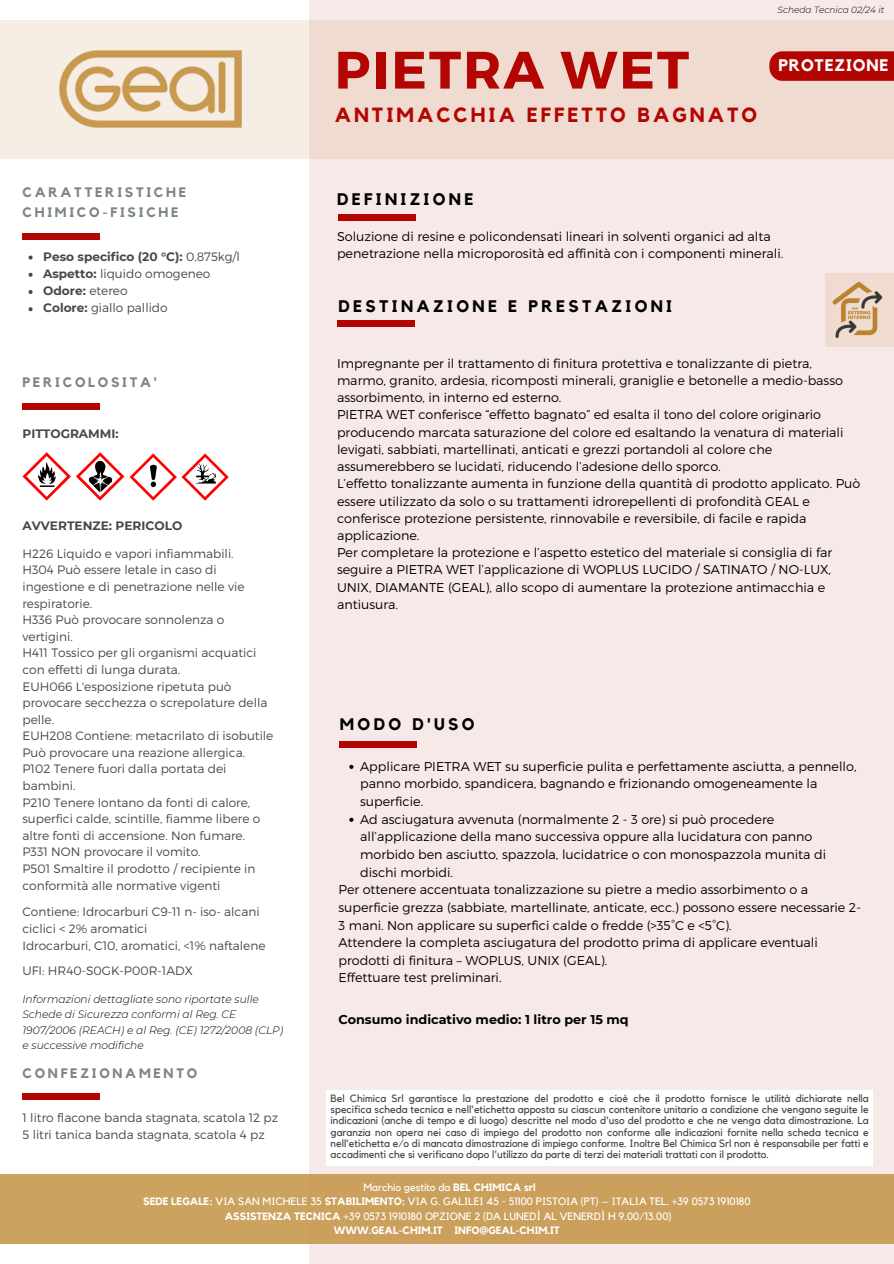
<style>
.page{position:relative;width:894px;height:1264px;background:#fff}
.page>*{position:absolute;margin:0;border:0;box-sizing:border-box;transform-origin:0 0}
.t1{font:700 52.5px "Montserrat";letter-spacing:.04em;color:#b30501}
.t2{font:700 20.4px "Kollektif";letter-spacing:.145em;color:#b30501}
.t3{font:700 16.65px "Kollektif";letter-spacing:.2em;color:#000}
.t4{font:700 16.65px "Kollektif";letter-spacing:.05em;color:#fff}
.t5{font:700 13.65px/19.2px "Kollektif";letter-spacing:.2em;color:#7c8587}
.t6{font:300 12.75px/17.2px "Montserrat";color:#000}
.t7{font:700 12.75px "Montserrat";color:#000}
.t8{font:300 12.15px/16.6px "Montserrat";color:#484848}
.t9{font:700 12.15px "Montserrat";color:#484848}
.t10{font:10.65px "Kollektif";color:#fff}
.t11{font:italic 300 10.65px/15.1px "Montserrat";color:#000}
.t12{font:700 10.65px "Kollektif";color:#fff}
.t13{font:10.5px/11.4px "Kollektif";color:#484848;text-align:justify}
.t14{font:italic 300 9px "Montserrat";color:#000}
.s1{font-weight:300}
.s2{font-weight:700}
</style>
<div class="page">
<div style="left:308px;top:0;width:585px;height:1263px;background:#f8e9e9"></div>
<div style="left:0;top:20px;width:893px;height:138px;background:linear-gradient(to right,#f6efe5,#eed5cb)"></div>
<div style="left:22px;top:403px;width:78px;height:7px;background:#b30501"></div>
<img style="left:59px;top:50px;width:182px;height:78px">
<div style="left:0;top:1174px;width:893px;height:69px;background:#cba05c"></div>
<div style="left:338px;top:214px;width:77px;height:7px;background:#b30501"></div>
<div style="left:337px;top:320px;width:78px;height:6px;background:#b30501"></div>
<div style="left:339px;top:741px;width:77px;height:6px;background:#b30501"></div>
<svg style="left:349px;top:764px;width:4px;height:5px"></svg>
<svg style="left:349px;top:817px;width:4px;height:4px"></svg>
<div style="left:22px;top:1092px;width:78px;height:7px;background:#b30501"></div>
<div style="left:22px;top:233px;width:78px;height:7px;background:#b30501"></div>
<svg style="left:29px;top:255px;width:4px;height:4px"></svg>
<svg style="left:29px;top:273px;width:4px;height:4px"></svg>
<svg style="left:29px;top:290px;width:4px;height:4px"></svg>
<svg style="left:29px;top:307px;width:4px;height:4px"></svg>
<div style="left:825px;top:273px;width:68px;height:73px;background:#f0dbd1"></div>
<img style="left:832px;top:281px;width:51px;height:58px">
<div style="left:769px;top:51px;width:124px;height:30px;background:#b30501"></div>
<svg style="left:22px;top:452px;width:207px;height:48px"></svg>
<div style="left:326px;top:1089px;width:546px;height:76px;background:#fff"></div>
<h5 class="t5" style="left:22px;top:183px;width:165px">CARATTERISTICHE<br>CHIMICO-FISICHE</h5>
<p class="t9" style="left:43px;top:249px;width:198px">Peso specifico (20 °C): <span class="s1">0,875kg/l</span></p>
<p class="t8" style="left:43px;top:264px;width:169px"><span class="s2">Aspetto:</span> liquido omogeneo</p>
<h1 class="t9" style="left:43px;top:283px;width:86px">Odore: <span class="s1">etereo</span></h1>
<p class="t8" style="left:43px;top:299px;width:126px"><span class="s2">Colore:</span> giallo pallido</p>
<h2 class="t5" style="left:22px;top:373px;width:136px">PERICOLOSITA'</h2>
<p class="t9" style="left:22px;top:426px;width:98px">PITTOGRAMMI:</p>
<p class="t9" style="left:22px;top:518px;width:161px">AVVERTENZE: PERICOLO</p>
<h4 class="t8" style="left:22px;top:544px;width:213px">H226 Liquido e vapori infiammabili.</h4>
<p class="t8" style="left:22px;top:561px;width:223px">H304 Può essere letale in caso di ingestione e di penetrazione nelle vie respiratorie.</p>
<p class="t8" style="left:22px;top:611px;width:203px">H336 Può provocare sonnolenza o vertigini.</p>
<p class="t8" style="left:22px;top:644px;width:235px">H411 Tossico per gli organismi acquatici con effetti di lunga durata.</p>
<p class="t8" style="left:22px;top:677px;width:246px">EUH066 L'esposizione ripetuta può provocare secchezza o screpolature della pelle.</p>
<h4 class="t8" style="left:22px;top:727px;width:252px">EUH208 Contiene: metacrilato di isobutile</h4>
<p class="t8" style="left:22px;top:743px;width:224px">Può provocare una reazione allergica.</p>
<p class="t8" style="left:22px;top:760px;width:205px">P102 Tenere fuori dalla portata dei bambini.</p>
<p class="t8" style="left:22px;top:793px;width:239px">P210 Tenere lontano da fonti di calore, superfici calde, scintille, fiamme libere o altre fonti di accensione. Non fumare.</p>
<p class="t8" style="left:22px;top:843px;width:180px">P331 NON provocare il vomito.</p>
<p class="t8" style="left:22px;top:859px;width:234px">P501 Smaltire il prodotto / recipiente in conformità alle normative vigenti</p>
<p class="t8" style="left:22px;top:903px;width:238px">Contiene: Idrocarburi C9-11 n- iso- alcani ciclici &lt; 2% aromatici</p>
<p class="t8" style="left:22px;top:936px;width:244px">Idrocarburi, C10, aromatici, &lt;1% naftalene</p>
<p class="t8" style="left:22px;top:961px;width:172px">UFI: HR40-S0GK-P00R-1ADX</p>
<p class="t11" style="left:22px;top:991px;width:262px">Informazioni dettagliate sono riportate sulle Schede di Sicurezza conformi al Reg. CE 1907/2006 (REACH) e al Reg. (CE) 1272/2008 (CLP) e successive modifiche</p>
<p class="t5" style="left:22px;top:1064px;width:176px">CONFEZIONAMENTO</p>
<p class="t8" style="left:22px;top:1108px;width:257px">1 litro flacone banda stagnata, scatola 12 pz</p>
<p class="t8" style="left:22px;top:1125px;width:244px">5 litri tanica banda stagnata, scatola 4 pz</p>
<p class="t1" style="left:334px;top:36px;width:356px">PIETRA WET</p>
<p class="t2" style="left:334px;top:106px;width:424px">ANTIMACCHIA EFFETTO BAGNATO</p>
<p class="t14" style="left:777px;top:4px;width:108px">Scheda Tecnica 02/24 it</p>
<p class="t4" style="left:778px;top:58px;width:111px">PROTEZIONE</p>
<h6 class="t3" style="left:337px;top:191px;width:138px">DEFINIZIONE</h6>
<h3 class="t6" style="left:337px;top:228px;width:447px">Soluzione di resine e policondensati lineari in solventi organici ad alta penetrazione nella microporosità ed affinità con i componenti minerali.</h3>
<h3 class="t3" style="left:338px;top:298px;width:335px">DESTINAZIONE E PRESTAZIONI</h3>
<p class="t6" style="left:337px;top:354px;width:524px">Impregnante per il trattamento di finitura protettiva e tonalizzante di pietra, marmo, granito, ardesia, ricomposti minerali, graniglie e betonelle a medio-basso assorbimento, in interno ed esterno.<br>PIETRA WET conferisce “effetto bagnato” ed esalta il tono del colore originario producendo marcata saturazione del colore ed esaltando la venatura di materiali levigati, sabbiati, martellinati, anticati e grezzi portandoli al colore che assumerebbero se lucidati, riducendo l’adesione dello sporco.<br>L’effetto tonalizzante aumenta in funzione della quantità di prodotto applicato. Può essere utilizzato da solo o su trattamenti idrorepellenti di profondità GEAL e conferisce protezione persistente, rinnovabile e reversibile, di facile e rapida applicazione.<br>Per completare la protezione e l’aspetto estetico del materiale si consiglia di far seguire a PIETRA WET l’applicazione di WOPLUS LUCIDO / SATINATO / NO-LUX, UNIX, DIAMANTE (GEAL), allo scopo di aumentare la protezione antimacchia e antiusura.</p>
<h6 class="t3" style="left:340px;top:716px;width:136px">MODO D'USO</h6>
<h6 class="t6" style="left:360px;top:756px;width:497px">Applicare PIETRA WET su superficie pulita e perfettamente asciutta, a pennello, panno morbido, spandicera, bagnando e frizionando omogeneamente la superficie.</h6>
<h3 class="t6" style="left:360px;top:809px;width:467px">Ad asciugatura avvenuta (normalmente 2 - 3 ore) si può procedere all’applicazione della mano successiva oppure alla lucidatura con panno morbido ben asciutto, spazzola, lucidatrice o con monospazzola munita di dischi morbidi.</h3>
<p class="t6" style="left:338px;top:880px;width:524px">Per ottenere accentuata tonalizzazione su pietre a medio assorbimento o a superficie grezza (sabbiate, martellinate, anticate, ecc.) possono essere necessarie 2- 3 mani. Non applicare su superfici calde o fredde (&gt;35°C e &lt;5°C).<br>Attendere la completa asciugatura del prodotto prima di applicare eventuali prodotti di finitura – WOPLUS, UNIX (GEAL).<br>Effettuare test preliminari.</p>
<p class="t7" style="left:338px;top:1011px;width:292px">Consumo indicativo medio: 1 litro per 15 mq</p>
<p class="t13" style="left:330px;top:1092px;width:539px">Bel Chimica Srl garantisce la prestazione del prodotto e cioè che il prodotto fornisce le utilità dichiarate nella specifica scheda tecnica e nell'etichetta apposta su ciascun contenitore unitario a condizione che vengano seguite le indicazioni (anche di tempo e di luogo) descritte nel modo d'uso del prodotto e che ne venga data dimostrazione. La garanzia non opera nei caso di impiego del prodotto non conforme alle indicazioni fornite nella scheda tecnica e nell'etichetta e/o di mancata dimostrazione di impiego conforme. Inoltre Bel Chimica Srl non è responsabile per fatti e accadimenti che si verificano dopo l'utilizzo da parte di terzi dei materiali trattati con il prodotto.</p>
<p class="t10" style="left:363px;top:1182px;width:174px">Marchio gestito da <span class="s2">BEL CHIMICA srl</span></p>
<h4 class="t10" style="left:143px;top:1196px;width:608px"><span class="s2">SEDE LEGALE:</span> VIA SAN MICHELE 35 <span class="s2">STABILIMENTO:</span> VIA G. GALILEI 45 - 51100 PISTOIA (PT) – ITALIA TEL. +39 0573 1910180</h4>
<p class="t10" style="left:225px;top:1210px;width:448px"><span class="s2">ASSISTENZA TECNICA</span> +39 0573 1910180 OPZIONE 2 (DA LUNEDÌ AL VENERDÌ H 9.00/13.00)</p>
<p class="t12" style="left:334px;top:1225px;width:227px">WWW.GEAL-CHIM.IT INFO@GEAL-CHIM.IT</p>
</div>
